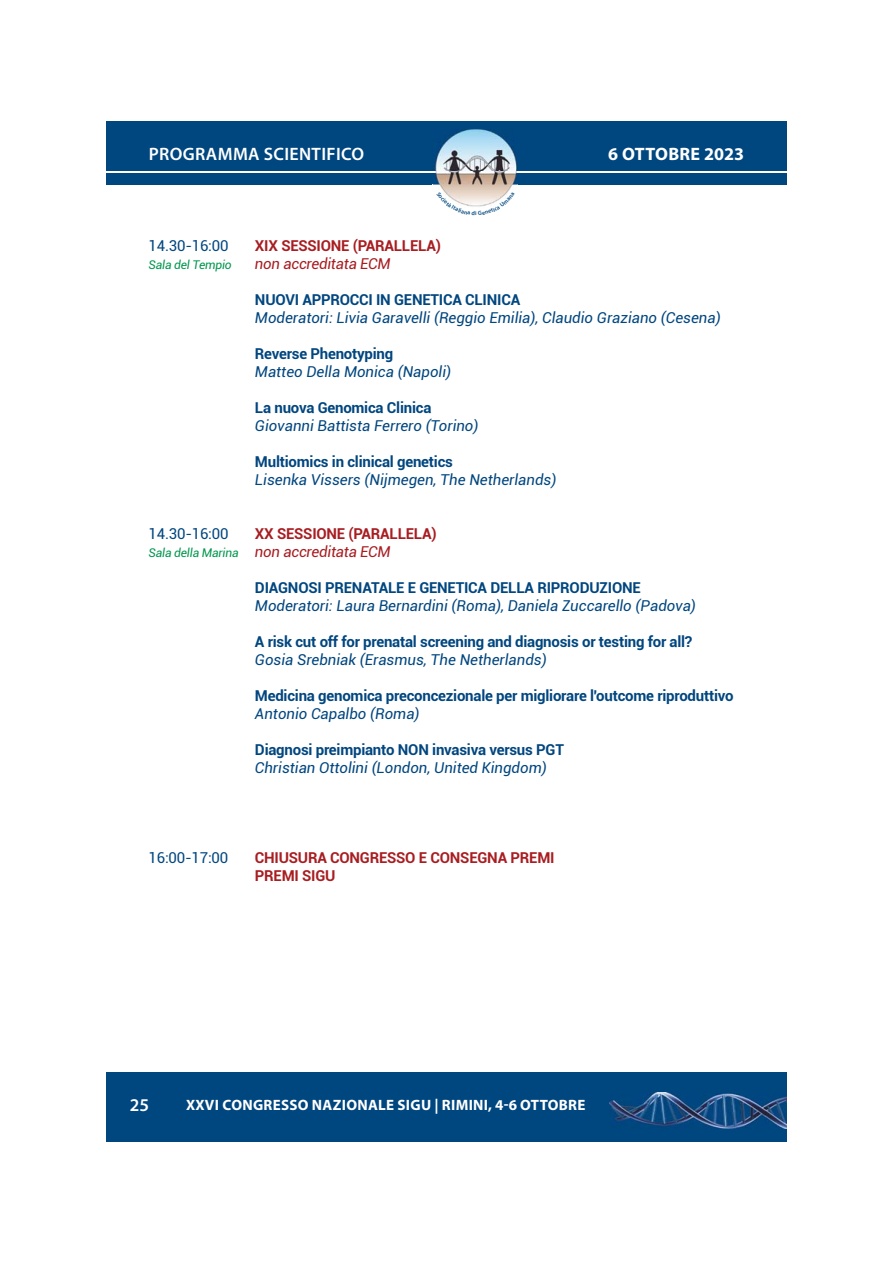
<style>
.page{position:relative;width:893px;height:1263px;background:#fff}
.page>*{position:absolute;margin:0;border:0;box-sizing:border-box;transform-origin:0 0}
.t1{font:600 18px "Myriad Pro";letter-spacing:.02em;color:#fff}
.t2{font:700 18px "Myriad Pro";color:#fff}
.t3{font:italic 15px "Roboto";color:#00467f}
.t4{font:700 15px "Roboto";letter-spacing:-.015em;color:#00467f}
.t5{font:700 15px/18px "Roboto";letter-spacing:-.015em;color:#a81d21}
.t6{font:700 15px "Myriad Pro";letter-spacing:.02em;color:#fff}
.t7{font:15px "Roboto";letter-spacing:-.015em;color:#00467f}
.t8{font:italic 15px "Roboto";letter-spacing:-.015em;color:#a81d21}
.t9{font:italic 12px "Roboto";letter-spacing:-.015em;color:#00974d}
.t10{font:600 5.85px "Myriad Pro";color:#00467f}
.s1{font-weight:400;font-style:italic;font-size:12px;color:#00974d}
.s2{font-weight:400;font-style:italic}
</style>
<div class="page">
<div style="left:106px;top:1072px;width:680px;height:70px;background:#00467f"></div>
<div style="left:106px;top:121px;width:680px;height:64px;background:#00467f"></div>
<hr style="left:106px;top:171px;width:680px;height:2px;background:#fff">
<img style="left:433px;top:129px;width:85px;height:63px">
<img style="left:433px;top:171px;width:85px;height:2px">
<img style="left:609px;top:1093px;width:177px;height:36px">
<svg style="left:444px;top:192px;width:64px;height:15px"></svg>
<p class="t1" style="left:149px;top:143px;width:217px">PROGRAMMA SCIENTIFICO</p>
<p class="t10" style="left:475px;top:210px;width:3px">i</p>
<p class="t2" style="left:608px;top:147px;width:137px">6 OTTOBRE 2023</p>
<p class="t7" style="left:149px;top:238px;width:81px">14.30-16:00</p>
<p class="t5" style="left:255px;top:237px;width:188px">XIX SESSIONE (PARALLELA)</p>
<p class="t9" style="left:149px;top:258px;width:85px">Sala del Tempio</p>
<p class="t8" style="left:255px;top:256px;width:137px">non accreditata ECM</p>
<p class="t4" style="left:255px;top:292px;width:267px">NUOVI APPROCCI IN GENETICA CLINICA</p>
<p class="t3" style="left:255px;top:310px;width:467px">Moderatori: Livia Garavelli (Reggio Emilia), Claudio Graziano (Cesena)</p>
<p class="t4" style="left:255px;top:346px;width:140px">Reverse Phenotyping</p>
<p class="t3" style="left:255px;top:364px;width:198px">Matteo Della Monica (Napoli)</p>
<p class="t4" style="left:255px;top:400px;width:178px">La nuova Genomica Clinica</p>
<p class="t3" style="left:255px;top:418px;width:225px">Giovanni Battista Ferrero (Torino)</p>
<p class="t4" style="left:255px;top:454px;width:199px">Multiomics in clinical genetics</p>
<p class="t3" style="left:255px;top:472px;width:303px">Lisenka Vissers (Nijmegen, The Netherlands)</p>
<p class="t7" style="left:149px;top:526px;width:81px">14.30-16:00</p>
<p class="t5" style="left:149px;top:525px;width:290px;text-indent:106px">XX SESSIONE (PARALLELA)<br><span class="s1">Sala della Marina</span> <span class="s2">non accreditata ECM</span></p>
<p class="t4" style="left:255px;top:580px;width:387px">DIAGNOSI PRENATALE E GENETICA DELLA RIPRODUZIONE</p>
<p class="t3" style="left:255px;top:598px;width:442px">Moderatori: Laura Bernardini (Roma), Daniela Zuccarello (Padova)</p>
<p class="t4" style="left:255px;top:634px;width:439px">A risk cut off for prenatal screening and diagnosis or testing for all?</p>
<p class="t3" style="left:255px;top:652px;width:293px">Gosia Srebniak (Erasmus, The Netherlands)</p>
<p class="t4" style="left:255px;top:688px;width:480px">Medicina genomica preconcezionale per migliorare l'outcome riproduttivo</p>
<p class="t3" style="left:255px;top:706px;width:166px">Antonio Capalbo (Roma)</p>
<p class="t4" style="left:255px;top:742px;width:310px">Diagnosi preimpianto NON invasiva versus PGT</p>
<p class="t3" style="left:255px;top:760px;width:293px">Christian Ottolini (London, United Kingdom)</p>
<p class="t7" style="left:149px;top:850px;width:81px">16:00-17:00</p>
<p class="t5" style="left:255px;top:849px;width:301px">CHIUSURA CONGRESSO E CONSEGNA PREMI<br>PREMI SIGU</p>
<p class="t1" style="left:130px;top:1094px;width:21px">25</p>
<p class="t6" style="left:186px;top:1100px;width:401px">XXVI CONGRESSO NAZIONALE SIGU | RIMINI, 4-6 OTTOBRE</p>
</div>
